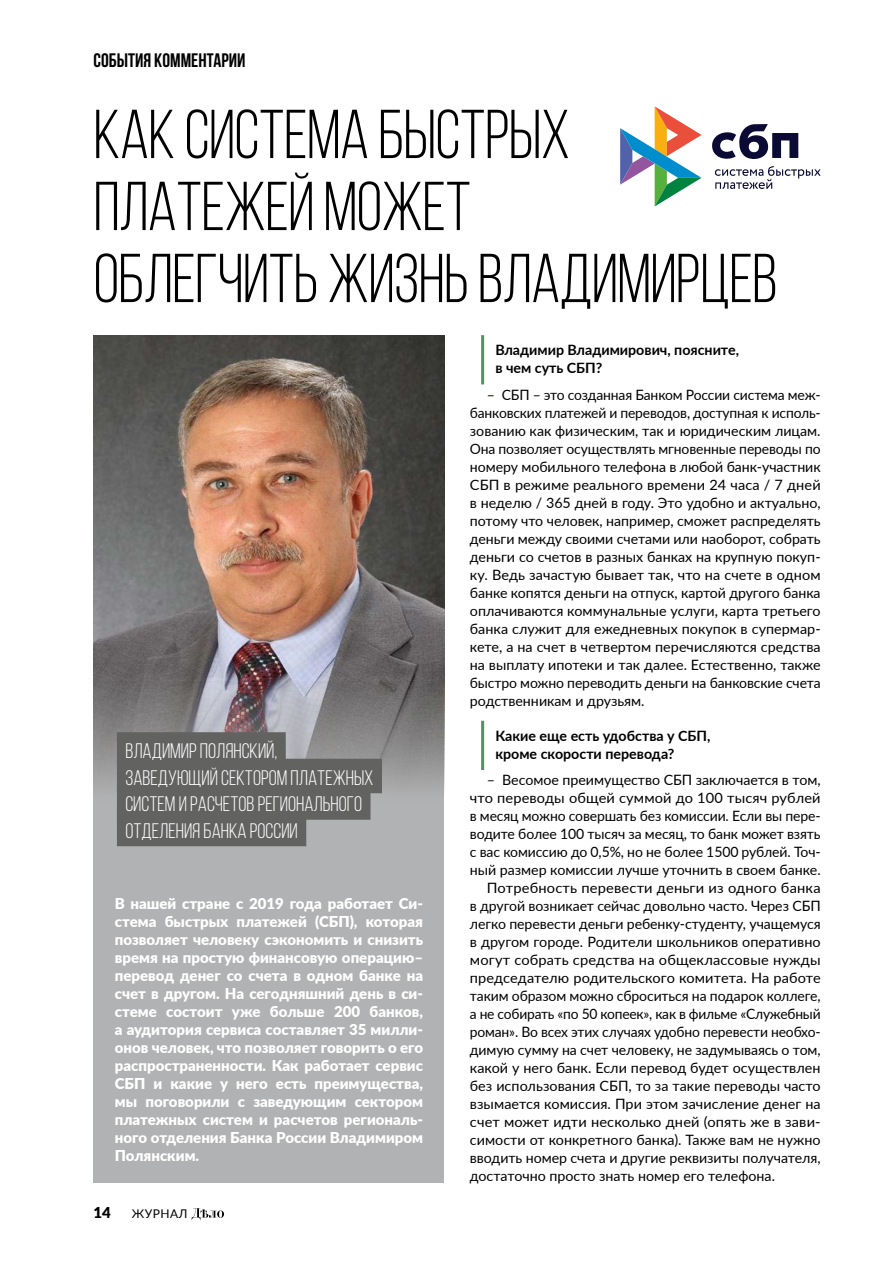
<style>
.page{position:relative;width:893px;height:1263px;background:#fff}
.page>*{position:absolute;margin:0;border:0;box-sizing:border-box;transform-origin:0 0}
.t1{font:69px/72px "Bebas Neue";letter-spacing:-.01em;color:#000}
.t2{font:21px/26.5px "Bebas Neue";color:#fff}
.t3{font:700 19.5px "Bebas Neue";color:#000}
.t4{font:900 15px/18px "Lato";color:#fff;text-align:justify}
.t5{font:900 15px "Lato";color:#000}
.t6{font:14.25px/18px "Lato";letter-spacing:-.005em;color:#000;text-align:justify}
.t7{font:700 14.25px/18px "Lato";color:#000}
.t8{font:12px "Lato";letter-spacing:.04em;color:#000}
</style>
<div class="page">
<div style="left:94px;top:681px;width:350px;height:501px;background:#b1b2b3"></div>
<hr style="left:481px;top:335px;width:3px;height:49px;background:#4a975e">
<hr style="left:481px;top:721px;width:3px;height:49px;background:#4a975e">
<img style="left:94px;top:335px;width:350px;height:468px">
<svg style="left:712px;top:124px;width:109px;height:65px"></svg>
<svg style="left:620px;top:106px;width:82px;height:100px"></svg>
<div style="left:117px;top:732px;width:169px;height:35px;background:#626261"></div>
<div style="left:117px;top:759px;width:265px;height:34px;background:#626261"></div>
<div style="left:117px;top:785px;width:253px;height:35px;background:#626261"></div>
<div style="left:117px;top:812px;width:189px;height:34px;background:#626261"></div>
<svg style="left:192px;top:1208px;width:32px;height:12px"></svg>
<h3 class="t3" style="left:94px;top:50px;width:154px">СОБЫТИЯ КОММЕНТАРИИ</h3>
<h1 class="t1" style="left:94px;top:98px;width:685px">КАК СИСТЕМА БЫСТРЫХ<br>ПЛАТЕЖЕЙ МОЖЕТ<br>ОБЛЕГЧИТЬ ЖИЗНЬ ВЛАДИМИРЦЕВ</h1>
<h2 class="t2" style="left:125px;top:737px;width:250px">Владимир Полянский, заведующий сектором платежных систем и расчетов регионального отделения Банка России</h2>
<p class="t4" style="left:115px;top:894px;width:310px">В нашей стране с 2019 года работает Си&shy;стема быстрых платежей (СБП), которая позволяет человеку сэкономить и снизить время на простую финансовую операцию– перевод денег со счета в одном банке на счет в другом. На сегодняшний день в си&shy;стеме состоит уже больше 200 банков, а аудитория сервиса составляет 35 милли&shy;онов человек, что позволяет говорить о его распространенности. Как работает сервис СБП и какие у него есть преимущества, мы поговорили с заведующим сектором платежных систем и расчетов региональ&shy;ного отделения Банка России Владимиром Полянским.</p>
<p class="t5" style="left:94px;top:1201px;width:19px">14</p>
<p class="t8" style="left:132px;top:1205px;width:57px">ЖУРНАЛ</p>
<p class="t7" style="left:495px;top:340px;width:245px">Владимир Владимирович, поясните, в чем суть СБП?</p>
<p class="t6" style="left:470px;top:385px;width:352px;text-indent:17px">– СБП – это созданная Банком России система меж&shy;банковских платежей и переводов, доступная к исполь&shy;зованию как физическим, так и юридическим лицам.<br>Она позволяет осуществлять мгновенные переводы по номеру мобильного телефона в любой банк-участник СБП в режиме реального времени 24 часа / 7 дней в неделю / 365 дней в году. Это удобно и актуально, потому что человек, например, сможет распределять деньги между своими счетами или наоборот, собрать деньги со счетов в разных банках на крупную покуп&shy;ку. Ведь зачастую бывает так, что на счете в одном банке копятся деньги на отпуск, картой другого банка оплачиваются коммунальные услуги, карта третьего банка служит для ежедневных покупок в супермар&shy;кете, а на счет в четвертом перечисляются средства на выплату ипотеки и так далее. Естественно, также быстро можно переводить деньги на банковские счета родственникам и друзьям.</p>
<p class="t7" style="left:495px;top:726px;width:217px">Какие еще есть удобства у СБП, кроме скорости перевода?</p>
<p class="t6" style="left:487px;top:770px;width:335px">– Весомое преимущество СБП заключается в том,</p>
<p class="t6" style="left:470px;top:788px;width:352px">что переводы общей суммой до 100 тысяч рублей</p>
<p class="t6" style="left:470px;top:806px;width:352px">в месяц можно совершать без комиссии. Если вы пере-</p>
<p class="t6" style="left:470px;top:824px;width:352px">водите более 100 тысяч за месяц, то банк может взять</p>
<p class="t6" style="left:470px;top:842px;width:352px">с вас комиссию до 0,5%, но не более 1500 рублей. Точ-</p>
<p class="t6" style="left:470px;top:860px;width:352px">ный размер комиссии лучше уточнить в своем банке.</p>
<p class="t6" style="left:487px;top:878px;width:335px">Потребность перевести деньги из одного банка</p>
<p class="t6" style="left:470px;top:896px;width:352px">в другой возникает сейчас довольно часто. Через СБП</p>
<p class="t6" style="left:470px;top:914px;width:352px">легко перевести деньги ребенку-студенту, учащемуся</p>
<p class="t6" style="left:470px;top:932px;width:352px">в другом городе. Родители школьников оперативно</p>
<p class="t6" style="left:470px;top:950px;width:352px">могут собрать средства на общеклассовые нужды</p>
<p class="t6" style="left:470px;top:968px;width:352px">председателю родительского комитета. На работе</p>
<p class="t6" style="left:470px;top:986px;width:352px">таким образом можно сброситься на подарок коллеге,</p>
<p class="t6" style="left:470px;top:1004px;width:352px">а не собирать «по 50 копеек», как в фильме «Служебный</p>
<p class="t6" style="left:470px;top:1022px;width:352px">роман». Во всех этих случаях удобно перевести необхо-</p>
<p class="t6" style="left:470px;top:1040px;width:352px">димую сумму на счет человеку, не задумываясь о том,</p>
<p class="t6" style="left:470px;top:1058px;width:352px">какой у него банк. Если перевод будет осуществлен</p>
<p class="t6" style="left:470px;top:1076px;width:352px">без использования СБП, то за такие переводы часто</p>
<p class="t6" style="left:470px;top:1094px;width:352px">взымается комиссия. При этом зачисление денег на</p>
<p class="t6" style="left:470px;top:1112px;width:352px">счет может идти несколько дней (опять же в зави-</p>
<p class="t6" style="left:470px;top:1130px;width:352px">симости от конкретного банка). Также вам не нужно</p>
<p class="t6" style="left:470px;top:1148px;width:352px">вводить номер счета и другие реквизиты получателя,</p>
<p class="t6" style="left:470px;top:1166px;width:307px">достаточно просто знать номер его телефона.</p>
</div>
